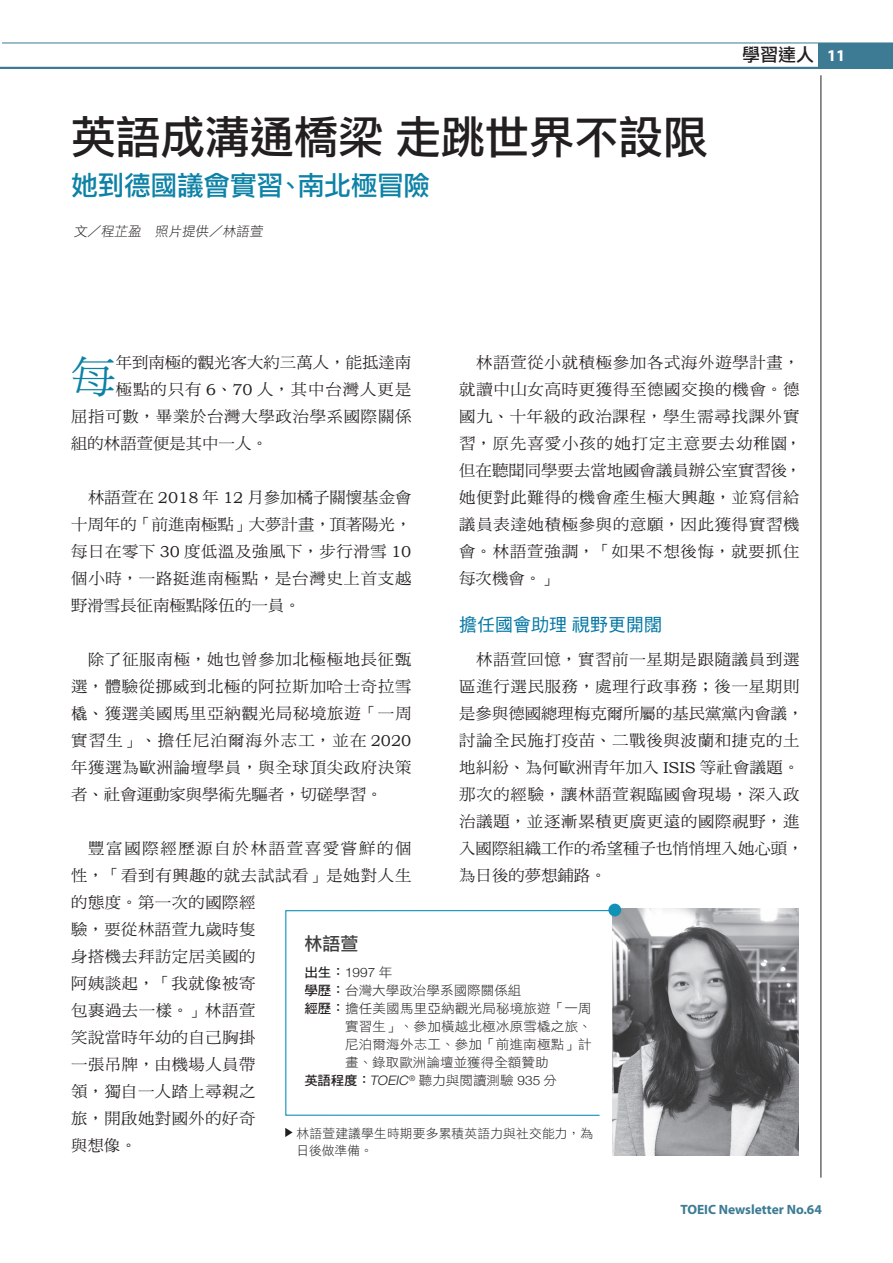
<style>
.page{position:relative;width:893px;height:1263px;background:#fff}
.page>*{position:absolute;margin:0;border:0;box-sizing:border-box;transform-origin:0 0}
.t1{font:45px "DF Li Hei Std W5";letter-spacing:-.01em;color:#231f20}
.段首大字{font:42.75px "DF Ming Std W5";color:#0d82a6;scale:1.04 1}
.t2{font:27px "DF Li Hei Std W5";letter-spacing:-.01em;color:#0d82a6}
.小標001{font:18px "DF Hei Std W5";color:#0076a3}
.t3{font:18px "DF Li Hei Std W5";color:#231f20}
.t4{font:18px "DF Li Hei Std W5";color:#3e3e3f}
.t5{font:700 16.5px "Myriad Pro";color:#fff}
.內文{font:15.75px/27px "DF Ming Std W5";letter-spacing:.045em;color:#231f20;scale:1.04 1}
.段首大字-2{font:15.75px "DF Ming Std W5";letter-spacing:.04em;color:#231f20;scale:1.04 1}
.段首大字-3{font:15.75px "DF Ming Std W5";letter-spacing:.005em;color:#231f20;scale:1.04 1}
.段首大字-4{font:15.75px "DF Ming Std W5";letter-spacing:.06em;color:#231f20;scale:1.04 1}
.段首大字-5{font:15.75px "DF Ming Std W5";color:#231f20;scale:1.04 1}
.t6{font:700 13.5px "Myriad Pro";color:#3c7b93}
.t7{font:13.5px "DF Hei Std W3";color:#231f20}
.t8{font:13.05px/18px "DF Hei Std W3";color:#231f20;text-align:justify;scale:1.04 1}
.t9{font:300 13.05px "Helvetica Neue";color:#231f20;scale:1.04 1}
.t10{font:12.75px/17.2px "DF Hei Std W3";letter-spacing:.015em;color:#231f20}
.s1{font-family:"Bookman Old Style"}
.s2{font-family:"DF Hei Std W7";font-weight:400}
.s3{font-family:"DF Hei Std W3";font-weight:400}
.s4{font-family:"DF Hei Std W7"}
.s5{font-family:"Helvetica Neue";font-weight:300;font-style:italic}
.s6{font-family:"Helvetica Neue";font-weight:300}
</style>
<div class="page">
<img style="left:612px;top:909px;width:187px;height:246px">
<svg style="left:285px;top:1128px;width:8px;height:9px"></svg>
<div style="left:608px;top:904px;width:13px;height:12px;background:#1092b8;border-radius:50%"></div>
<svg style="left:285px;top:909px;width:328px;height:207px"></svg>
<hr style="left:821px;top:75px;width:1px;height:1102px;background:#231f20">
<div style="left:819px;top:43px;width:74px;height:25px;background:#3c7b93"></div>
<hr style="left:2px;top:43px;width:891px;height:1px;background:#3c7b93">
<hr style="left:0;top:67px;width:893px;height:2px;background:#3c7b93">
<hr style="left:0;top:0;width:1px;height:681px;background:#fff">
<p class="t1" style="left:71px;top:113px;width:638px">英語成溝通橋梁走跳世界不設限</p>
<p class="t2" style="left:71px;top:171px;width:361px">她到德國議會實習、南北極冒險</p>
<p class="t7" style="left:74px;top:223px;width:192px">文／程芷盈 照片提供／林語萱</p>
<p class="t3" style="left:742px;top:45px;width:73px">學習達人</p>
<p class="t5" style="left:827px;top:47px;width:20px">11</p>
<p class="內文" style="left:459px;top:349px;width:331px;text-indent:17px">林語萱從小就積極參加各式海外遊學計畫，就讀中山女高時更獲得至德國交換的機會。德國九、十年級的政治課程，學生需尋找課外實習，原先喜愛小孩的她打定主意要去幼稚園，但在聽聞同學要去當地國會議員辦公室實習後，她便對此難得的機會產生極大興趣，並寫信給議員表達她積極參與的意願，因此獲得實習機會。林語萱強調，「如果不想後悔，就要抓住每次機會。」</p>
<p class="小標001" style="left:459px;top:615px;width:205px">擔任國會助理視野更開闊</p>
<p class="內文" style="left:459px;top:646px;width:333px;text-indent:17px">林語萱回憶，實習前一星期是跟隨議員到選區進行選民服務，處理行政事務；後一星期則是參與德國總理梅克爾所屬的基民黨黨內會議，討論全民施打疫苗、二戰後與波蘭和捷克的土地糾紛、為何歐洲青年加入 <span class="s1">ISIS</span> 等社會議題。那次的經驗，讓林語萱親臨國會現場，深入政治議題，並逐漸累積更廣更遠的國際視野，進入國際組織工作的希望種子也悄悄埋入她心頭，為日後的夢想鋪路。</p>
<p class="段首大字" style="left:71px;top:353px;width:44px">每</p>
<p class="段首大字-3" style="left:116px;top:354px;width:286px">年到南極的觀光客大約三萬人，能抵達南</p>
<p class="段首大字-4" style="left:116px;top:381px;width:286px">極點的只有 <span class="s1">6</span>、<span class="s1">70</span> 人，其中台灣人更是</p>
<p class="段首大字-2" style="left:71px;top:408px;width:329px">屈指可數，畢業於台灣大學政治學系國際關係</p>
<p class="段首大字-5" style="left:71px;top:435px;width:191px">組的林語萱便是其中一人。</p>
<p class="內文" style="left:71px;top:484px;width:329px;text-align:justify;text-indent:17px">林語萱在 <span class="s1">2018</span> 年 <span class="s1">12</span> 月參加橘子關懷基金會十周年的「前進南極點」大夢計畫，頂著陽光，每日在零下 <span class="s1">30</span> 度低溫及強風下，步行滑雪 <span class="s1">10</span>個小時，一路挺進南極點，是台灣史上首支越野滑雪長征南極點隊伍的一員。</p>
<p class="內文" style="left:71px;top:646px;width:329px;text-align:justify;text-indent:17px">除了征服南極，她也曾參加北極極地長征甄選，體驗從挪威到北極的阿拉斯加哈士奇拉雪橇、獲選美國馬里亞納觀光局秘境旅遊「一周實習生」、擔任尼泊爾海外志工，並在 <span class="s1">2020</span>年獲選為歐洲論壇學員，與全球頂尖政府決策者、社會運動家與學術先驅者，切磋學習。</p>
<p class="內文" style="left:71px;top:835px;width:329px;text-indent:17px">豐富國際經歷源自於林語萱喜愛嘗鮮的個性，「看到有興趣的就去試試看」是她對人生的態度。第一次的國際經<br>驗，要從林語萱九歲時隻<br>身搭機去拜訪定居美國的<br>阿姨談起，「我就像被寄<br>包裹過去一樣。」林語萱<br>笑說當時年幼的自己胸掛<br>一張吊牌，由機場人員帶<br>領，獨自一人踏上尋親之<br>旅，開啟她對國外的好奇<br>與想像。</p>
<p class="t4" style="left:304px;top:934px;width:55px">林語萱</p>
<p class="t9" style="left:304px;top:961px;width:86px"><span class="s2">出生：</span>1997 <span class="s3">年</span></p>
<p class="t8" style="left:304px;top:981px;width:210px"><span class="s4">學歷：</span>台灣大學政治學系國際關係組</p>
<p class="t8" style="left:345px;top:999px;width:239px;text-indent:-41px"><span class="s4">經歷：</span>擔任美國馬里亞納觀光局秘境旅遊「一周實習生」、參加橫越北極冰原雪橇之旅、尼泊爾海外志工、參加「前進南極點」計畫、錄取歐洲論壇並獲得全額贊助</p>
<p class="t8" style="left:304px;top:1071px;width:245px"><span class="s4">英語程度：</span><span class="s5">TOEIC</span><sup>®</sup> 聽力與閱讀測驗 <span class="s6">935</span> 分</p>
<p class="t10" style="left:297px;top:1124px;width:298px">林語萱建議學生時期要多累積英語力與社交能力，為日後做準備。</p>
<p class="t6" style="left:680px;top:1202px;width:143px">TOEIC Newsletter No.64</p>
</div>
